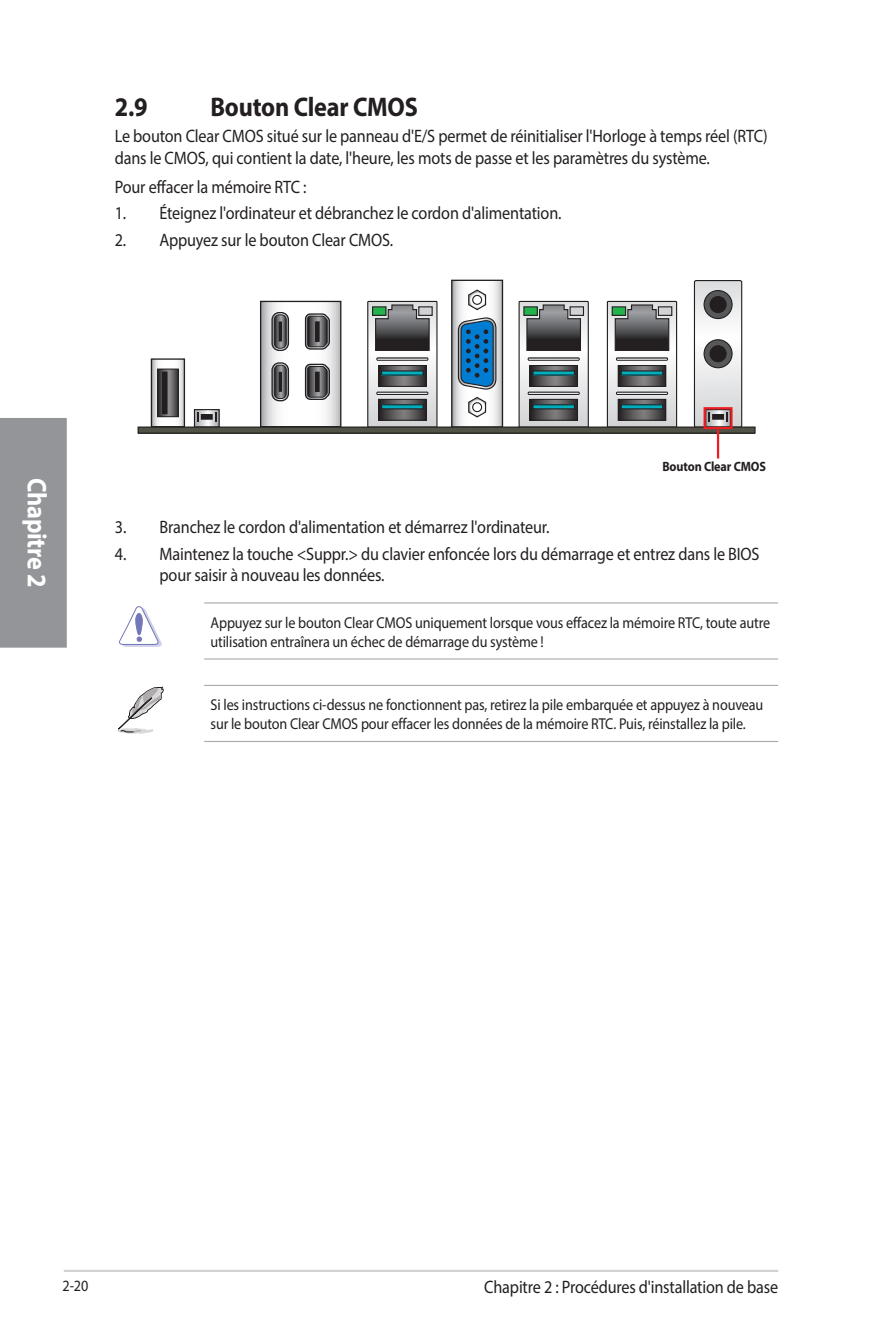
<style>
.page{position:relative;width:893px;height:1340px;background:#fff}
.page>*{position:absolute;margin:0;border:0;box-sizing:border-box;transform-origin:0 0}
.t1{font:700 27px "Myriad Pro";letter-spacing:-.01em;color:#231f20;scale:.9 1}
.t2{font:700 27px "Myriad Pro";letter-spacing:-.01em;color:#fff;scale:.9 1}
.t3{font:18px/21.6px "Myriad Pro";letter-spacing:-.01em;color:#231f20;scale:.9 1}
.t4{font:15.75px/18.9px "Myriad Pro";letter-spacing:-.01em;color:#231f20;scale:.9 1}
.t5{font:700 13.5px "Myriad Pro";letter-spacing:-.01em;color:#231f20;scale:.9 1}
</style>
<div class="page">
<hr style="left:64px;top:1269px;width:714px;height:2px;background:#d1d2d4">
<div style="left:0;top:418px;width:67px;height:229px;background:#939598"></div>
<svg style="left:607px;top:301px;width:70px;height:125px"></svg>
<div style="left:612px;top:307px;width:14px;height:8px;background:#23b24b"></div>
<div style="left:612px;top:306px;width:14px;height:10px;border:1px solid #231f20"></div>
<div style="left:658px;top:307px;width:14px;height:8px;background:#d1d2d4"></div>
<div style="left:658px;top:306px;width:14px;height:10px;border:1px solid #231f20"></div>
<div style="left:616px;top:392px;width:52px;height:3px;border:1px solid #231f20"></div>
<div style="left:616px;top:357px;width:52px;height:3px;border:1px solid #231f20"></div>
<svg style="left:519px;top:301px;width:69px;height:125px"></svg>
<div style="left:524px;top:307px;width:13px;height:8px;background:#23b24b"></div>
<div style="left:523px;top:306px;width:15px;height:10px;border:1px solid #231f20"></div>
<div style="left:570px;top:307px;width:13px;height:8px;background:#d1d2d4"></div>
<div style="left:570px;top:306px;width:14px;height:10px;border:1px solid #231f20"></div>
<div style="left:528px;top:392px;width:51px;height:3px;border:1px solid #231f20"></div>
<div style="left:528px;top:357px;width:51px;height:3px;border:1px solid #231f20"></div>
<svg style="left:368px;top:301px;width:69px;height:125px"></svg>
<div style="left:373px;top:307px;width:13px;height:8px;background:#23b24b"></div>
<div style="left:372px;top:306px;width:14px;height:10px;border:1px solid #231f20"></div>
<div style="left:419px;top:307px;width:13px;height:8px;background:#d1d2d4"></div>
<div style="left:418px;top:306px;width:15px;height:10px;border:1px solid #231f20"></div>
<div style="left:377px;top:392px;width:51px;height:3px;border:1px solid #231f20"></div>
<div style="left:377px;top:357px;width:51px;height:3px;border:1px solid #231f20"></div>
<svg style="left:694px;top:280px;width:48px;height:146px"></svg>
<svg style="left:196px;top:411px;width:22px;height:14px"></svg>
<div style="left:194px;top:409px;width:26px;height:18px;border:1px solid #231f20"></div>
<div style="left:201px;top:414px;width:11px;height:5px;background:#231f20"></div>
<div style="left:201px;top:414px;width:12px;height:6px;border:1px solid #231f20"></div>
<svg style="left:197px;top:412px;width:2px;height:10px"></svg>
<svg style="left:215px;top:412px;width:2px;height:10px"></svg>
<svg style="left:453px;top:282px;width:48px;height:143px"></svg>
<div style="left:451px;top:280px;width:52px;height:147px;border:1px solid #231f20"></div>
<svg style="left:457px;top:317px;width:40px;height:73px"></svg>
<svg style="left:468px;top:289px;width:19px;height:22px"></svg>
<div style="left:473px;top:295px;width:9px;height:9px;background:#fff;border-radius:50%"></div>
<div style="left:472px;top:295px;width:10px;height:10px;border:1px solid #231f20;border-radius:50%"></div>
<svg style="left:468px;top:396px;width:19px;height:22px"></svg>
<div style="left:473px;top:403px;width:9px;height:8px;background:#fff;border-radius:50%"></div>
<div style="left:472px;top:402px;width:10px;height:10px;border:1px solid #231f20;border-radius:50%"></div>
<svg style="left:153px;top:360px;width:30px;height:65px"></svg>
<div style="left:151px;top:358px;width:34px;height:69px;border:1px solid #231f20"></div>
<svg style="left:159px;top:370px;width:18px;height:45px"></svg>
<div style="left:157px;top:368px;width:22px;height:49px;border:1px solid #231f20"></div>
<div style="left:163px;top:372px;width:4px;height:42px;border:1px solid #231f20"></div>
<svg style="left:262px;top:303px;width:77px;height:122px"></svg>
<div style="left:260px;top:301px;width:81px;height:126px;border:1px solid #231f20"></div>
<svg style="left:304px;top:313px;width:27px;height:37px"></svg>
<hr style="left:316px;top:322px;width:3px;height:19px;background:#231f20">
<div style="left:315px;top:321px;width:5px;height:20px;border:1px solid #231f20"></div>
<div style="left:271px;top:312px;width:18px;height:39px;border:1px solid #231f20;border-radius:7px"></div>
<svg style="left:272px;top:312px;width:16px;height:38px"></svg>
<div style="left:279px;top:321px;width:3px;height:20px;border:1px solid #231f20"></div>
<svg style="left:304px;top:363px;width:27px;height:37px"></svg>
<hr style="left:316px;top:372px;width:3px;height:19px;background:#231f20">
<div style="left:315px;top:372px;width:5px;height:20px;border:1px solid #231f20"></div>
<div style="left:271px;top:362px;width:18px;height:39px;border:1px solid #231f20;border-radius:7px"></div>
<svg style="left:272px;top:363px;width:16px;height:38px"></svg>
<div style="left:279px;top:372px;width:3px;height:20px;border:1px solid #231f20"></div>
<div style="left:138px;top:427px;width:617px;height:6px;background:#505346"></div>
<div style="left:138px;top:426px;width:618px;height:7px;border:1px solid #231f20"></div>
<hr style="left:204px;top:602px;width:574px;height:1px;background:#a8a9ad">
<hr style="left:204px;top:658px;width:574px;height:1px;background:#a8a9ad">
<hr style="left:204px;top:685px;width:574px;height:1px;background:#a8a9ad">
<hr style="left:204px;top:741px;width:574px;height:1px;background:#a8a9ad">
<svg style="left:119px;top:606px;width:43px;height:40px"></svg>
<svg style="left:117px;top:686px;width:47px;height:48px"></svg>
<div style="left:703px;top:407px;width:30px;height:22px;border:2px solid #ee1d23"></div>
<hr style="left:717px;top:429px;width:2px;height:29px;background:#ee1d23">
<h1 class="t1" style="left:115px;top:89px;width:38px">2.9</h1>
<h1 class="t1" style="left:210px;top:89px;width:232px">Bouton Clear CMOS</h1>
<p class="t3" style="left:115px;top:125px;width:727px">Le bouton Clear CMOS situé sur le panneau d'E/S permet de réinitialiser l'Horloge à temps réel (RTC) dans le CMOS, qui contient la date, l'heure, les mots de passe et les paramètres du système.</p>
<p class="t3" style="left:115px;top:176px;width:215px">Pour effacer la mémoire RTC :</p>
<p class="t3" style="left:115px;top:202px;width:498px">1. Éteignez l'ordinateur et débranchez le cordon d'alimentation.</p>
<p class="t3" style="left:115px;top:228px;width:311px">2. Appuyez sur le bouton Clear CMOS.</p>
<h1 class="t2" style="left:54px;top:478px;width:123px;rotate:90deg">Chapitre 2</h1>
<p class="t5" style="left:662px;top:457px;width:117px">Bouton Clear CMOS</p>
<p class="t3" style="left:115px;top:516px;width:484px">3. Branchez le cordon d'alimentation et démarrez l'ordinateur.</p>
<p class="t3" style="left:160px;top:542px;width:668px;text-indent:-45px">4. Maintenez la touche &lt;Suppr.&gt; du clavier enfoncée lors du démarrage et entrez dans le BIOS pour saisir à nouveau les données.</p>
<p class="t4" style="left:211px;top:613px;width:623px">Appuyez sur le bouton Clear CMOS uniquement lorsque vous effacez la mémoire RTC, toute autre utilisation entraînera un échec de démarrage du système !</p>
<p class="t4" style="left:211px;top:695px;width:616px">Si les instructions ci-dessus ne fonctionnent pas, retirez la pile embarquée et appuyez à nouveau sur le bouton Clear CMOS pour effacer les données de la mémoire RTC. Puis, réinstallez la pile.</p>
<p class="t4" style="left:63px;top:1276px;width:30px">2-20</p>
<p class="t3" style="left:484px;top:1275px;width:328px">Chapitre 2 : Procédures d'installation de base</p>
</div>
